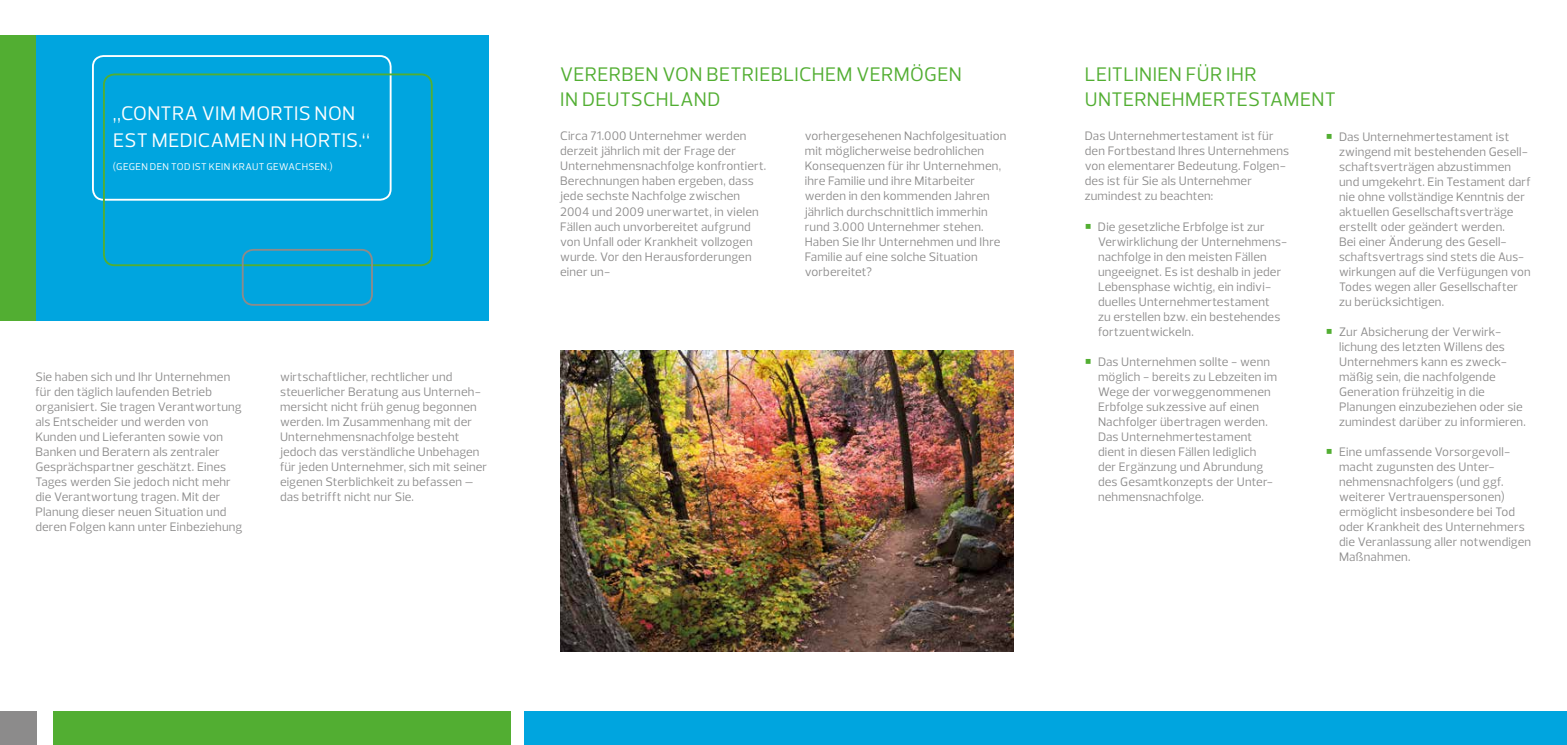
<style>
.page{position:relative;width:1567px;height:745px;background:#fff}
.page>*{position:absolute;margin:0;border:0;box-sizing:border-box;transform-origin:0 0}
.t1{font:20px/25px "Prelo";letter-spacing:.01em;color:#52ae32}
.t2{font:20px/27.5px "Prelo";letter-spacing:.02em;color:#fff}
.t3{font:12.5px/15px "Prelo";letter-spacing:.015em;color:#8c8b8b}
.t4{font:10px "Prelo";letter-spacing:.03em;color:#fff}
.s1{color:#52ae32}
</style>
<div class="page">
<img style="left:560px;top:350px;width:453px;height:300px">
<div style="left:0;top:710px;width:36px;height:34px;background:#8c8b8b"></div>
<div style="left:53px;top:710px;width:457px;height:34px;background:#52ae32"></div>
<div style="left:524px;top:710px;width:1042px;height:34px;background:#00a5df"></div>
<div style="left:35px;top:35px;width:454px;height:285px;background:#00a5df"></div>
<div style="left:92px;top:55px;width:299px;height:145px;border:2px solid #fff;border-radius:11px"></div>
<div style="left:103px;top:73px;width:329px;height:193px;border:2px solid #52ae32;border-radius:11px"></div>
<div style="left:242px;top:249px;width:131px;height:56px;border:2px solid #8c8b8b;border-radius:11px"></div>
<div style="left:0;top:35px;width:35px;height:285px;background:#52ae32"></div>
<h1 class="t2" style="left:113px;top:99px;width:258px">„Contra vim mortis non est medicamen in hortis.“</h1>
<p class="t4" style="left:113px;top:160px;width:221px">(Gegen den Tod ist kein Kraut gewachsen.)</p>
<p class="t3" style="left:35px;top:369px;width:208px">Sie haben sich und Ihr Unternehmen für den täglich laufenden Betrieb organisiert. Sie tragen Verantwortung als Entscheider und werden von Kunden und Lieferanten sowie von Banken und Beratern als zentraler Gesprächspartner geschätzt. Eines Tages werden Sie jedoch nicht mehr die Verantwortung tragen. Mit der Planung dieser neuen Situation und deren Folgen kann unter Einbeziehung</p>
<p class="t3" style="left:280px;top:369px;width:209px">wirtschaftlicher, rechtlicher und steuerlicher Beratung aus Unterneh&shy;mersicht nicht früh genug begonnen werden. Im Zusammenhang mit der Unternehmensnachfolge besteht jedoch das verständliche Unbehagen für jeden Unternehmer, sich mit seiner eigenen Sterblichkeit zu befassen – das betrifft nicht nur Sie.</p>
<h1 class="t1" style="left:560px;top:61px;width:403px">Vererben von betrieblichem Vermögen in Deutschland</h1>
<p class="t3" style="left:560px;top:129px;width:208px">Circa 71.000 Unternehmer werden derzeit jährlich mit der Frage der<br>Unternehmensnachfolge konfrontiert.<br>Berechnungen haben ergeben, dass jede sechste Nachfolge zwischen<br>2004 und 2009 unerwartet, in vielen<br>Fällen auch unvorbereitet aufgrund von Unfall oder Krankheit vollzogen wurde. Vor den Herausforderungen einer un-</p>
<p class="t3" style="left:804px;top:129px;width:203px">vorhergesehenen Nachfolgesituation mit möglicherweise bedrohlichen<br>Konsequenzen für ihr Unternehmen, ihre Familie und ihre Mitarbeiter werden in den kommenden Jahren jährlich durchschnittlich immerhin rund 3.000 Unternehmer stehen.<br>Haben Sie Ihr Unternehmen und Ihre<br>Familie auf eine solche Situation vorbereitet?</p>
<h1 class="t1" style="left:1084px;top:61px;width:252px">Leitlinien für Ihr<br>Unternehmertestament</h1>
<p class="t3" style="left:1084px;top:129px;width:206px">Das Unternehmertestament ist für den Fortbestand Ihres Unternehmens von elementarer Bedeutung. Folgen&shy;des ist für Sie als Unternehmer zumindest zu beachten:</p>
<p class="t3" style="left:1097px;top:219px;width:191px;text-indent:-13px"><span class="s1">○</span> Die gesetzliche Erbfolge ist zur<br>Verwirklichung der Unternehmens&shy;nachfolge in den meisten Fällen ungeeignet. Es ist deshalb in jeder<br>Lebensphase wichtig, ein indivi&shy;duelles Unternehmertestament<br>zu erstellen bzw. ein bestehendes fortzuentwickeln.</p>
<p class="t3" style="left:1097px;top:354px;width:181px;text-indent:-13px"><span class="s1">○</span> Das Unternehmen sollte - wenn möglich - bereits zu Lebzeiten im<br>Wege der vorweggenommenen<br>Erbfolge sukzessive auf einen<br>Nachfolger übertragen werden.<br>Das Unternehmertestament dient in diesen Fällen lediglich der Ergänzung und Abrundung des Gesamtkonzepts der Unter&shy;nehmensnachfolge.</p>
<p class="t3" style="left:1338px;top:129px;width:193px;text-indent:-13px"><span class="s1">○</span> Das Unternehmertestament ist zwingend mit bestehenden Gesell&shy;schaftsverträgen abzustimmen und umgekehrt. Ein Testament darf nie ohne vollständige Kenntnis der aktuellen Gesellschaftsverträge erstellt oder geändert werden.<br>Bei einer Änderung des Gesell&shy;schaftsvertrags sind stets die Aus&shy;wirkungen auf die Verfügungen von<br>Todes wegen aller Gesellschafter zu berücksichtigen.</p>
<p class="t3" style="left:1338px;top:324px;width:188px;text-indent:-13px"><span class="s1">○</span> Zur Absicherung der Verwirk&shy;lichung des letzten Willens des<br>Unternehmers kann es zweck&shy;mäßig sein, die nachfolgende<br>Generation frühzeitig in die<br>Planungen einzubeziehen oder sie zumindest darüber zu informieren.</p>
<p class="t3" style="left:1338px;top:444px;width:193px;text-indent:-13px"><span class="s1">○</span> Eine umfassende Vorsorgevoll&shy;macht zugunsten des Unter&shy;nehmensnachfolgers (und ggf. weiterer Vertrauenspersonen) ermöglicht insbesondere bei Tod oder Krankheit des Unternehmers die Veranlassung aller notwendigen<br>Maßnahmen.</p>
</div>
